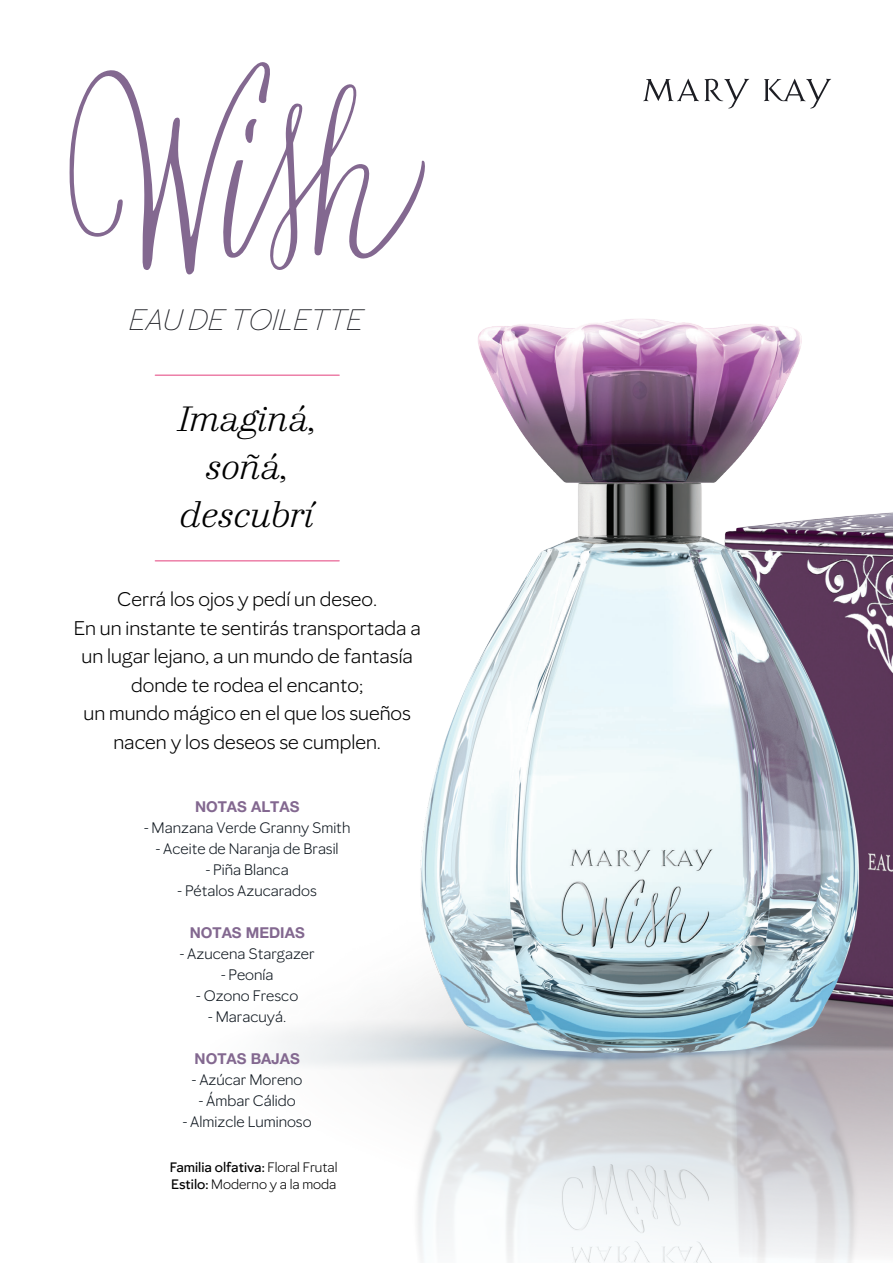
<style>
.page{position:relative;width:893px;height:1263px;background:#fff}
.page>*{position:absolute;margin:0;border:0;box-sizing:border-box;transform-origin:0 0}
.t1{font:italic 300 34.5px/48px "Mary Kay Serif 000";color:#000;text-align:center}
.t2{font:italic 300 29.1px "Mary Kay Sans";color:#1d1e24}
.t3{font:19.5px/28.5px "Mary Kay Sans";color:#000;text-align:center}
.t4{font:15px "Mary Kay Sans";color:#101820}
.t5{font:700 15px "Helvetica Neue LT Pro";color:#836890}
.t6{font:13.5px/16.5px "Mary Kay Sans";color:#000}
.s1{font-weight:500}
</style>
<div class="page">
<img style="left:211px;top:78px;width:682px;height:1185px">
<svg style="left:643px;top:79px;width:106px;height:29px"></svg>
<svg style="left:764px;top:79px;width:67px;height:29px"></svg>
<svg style="left:69px;top:62px;width:208px;height:213px"></svg>
<svg style="left:218px;top:82px;width:207px;height:191px"></svg>
<hr style="left:155px;top:374px;width:184px;height:2px;background:#ec7fa8">
<hr style="left:155px;top:560px;width:184px;height:1px;background:#ec7fa8">
<h2 class="t2" style="left:129px;top:302px;width:236px">EAU DE TOILETTE</h2>
<h1 class="t1" style="left:178px;top:393px;width:139px">Imaginá, soñá, descubrí</h1>
<p class="t3" style="left:74px;top:585px;width:349px">Cerrá los ojos y pedí un deseo.<br>En un instante te sentirás transportada a un lugar lejano, a un mundo de fantasía donde te rodea el encanto;<br>un mundo mágico en el que los sueños nacen y los deseos se cumplen.</p>
<p class="t5" style="left:195px;top:797px;width:106px">NOTAS ALTAS</p>
<p class="t4" style="left:144px;top:818px;width:208px">- Manzana Verde Granny Smith</p>
<p class="t4" style="left:156px;top:839px;width:184px">- Aceite de Naranja de Brasil</p>
<p class="t4" style="left:206px;top:860px;width:84px">- Piña Blanca</p>
<p class="t4" style="left:178px;top:881px;width:141px">- Pétalos Azucarados</p>
<p class="t5" style="left:190px;top:923px;width:117px">NOTAS MEDIAS</p>
<p class="t4" style="left:180px;top:944px;width:136px">- Azucena Stargazer</p>
<p class="t4" style="left:221px;top:965px;width:54px">- Peonía</p>
<p class="t4" style="left:196px;top:986px;width:104px">- Ozono Fresco</p>
<p class="t4" style="left:208px;top:1007px;width:79px">- Maracuyá.</p>
<p class="t5" style="left:195px;top:1049px;width:107px">NOTAS BAJAS</p>
<p class="t4" style="left:192px;top:1070px;width:112px">- Azúcar Moreno</p>
<p class="t4" style="left:199px;top:1091px;width:98px">- Ámbar Cálido</p>
<p class="t4" style="left:183px;top:1112px;width:130px">- Almizcle Luminoso</p>
<p class="t6" style="left:170px;top:1159px;width:169px"><span class="s1">Familia olfativa:</span> Floral Frutal<br><span class="s1">Estilo:</span> Moderno y a la moda</p>
</div>
